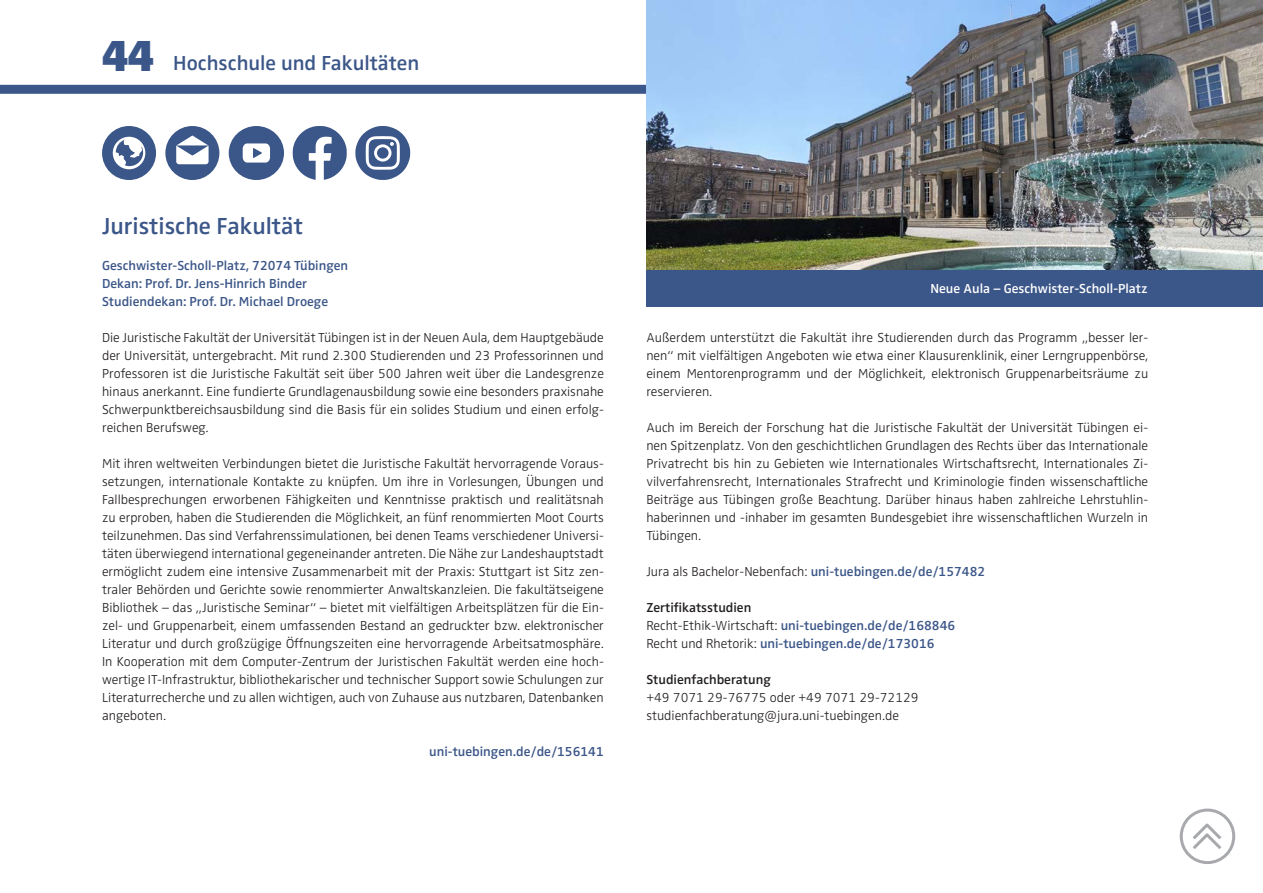
<style>
.page{position:relative;width:1263px;height:893px;background:#fff}
.page>*{position:absolute;margin:0;border:0;box-sizing:border-box;transform-origin:0 0}
.t1{font:900 45px "Zwo OT";color:#3b5688}
.Überschrift_2{font:600 24px "Zwo OT";color:#3b5688}
.t2{font:600 21px "Zwo OT";color:#3b5688}
.Fließtext{font:300 13.5px/18px "Zwo OT";color:#231f20;text-align:justify}
.Intro{font:600 13.5px "Zwo OT";color:#3b5688}
.Fließtext-2{font:600 13.5px "Zwo OT";color:#3b5688}
.Fließtext-3{font:600 13.5px "Zwo OT";color:#231f20}
.Fließtext_non_line-u{font:600 13.5px "Zwo OT";color:#fff}
.s1{font-weight:600;color:#3b5688}
.s2{font-weight:300;color:#231f20}
</style>
<div class="page">
<div style="left:0;top:85px;width:1263px;height:9px;background:#3b5688"></div>
<svg style="left:1181px;top:810px;width:53px;height:53px"></svg>
<div style="left:1180px;top:809px;width:55px;height:55px;border:3px solid #a8a9ad;border-radius:50%"></div>
<svg style="left:1189px;top:820px;width:35px;height:32px"></svg>
<svg style="left:165px;top:126px;width:54px;height:54px"></svg>
<svg style="left:102px;top:126px;width:54px;height:54px"></svg>
<svg style="left:229px;top:126px;width:55px;height:54px"></svg>
<svg style="left:293px;top:126px;width:54px;height:54px"></svg>
<svg style="left:355px;top:126px;width:55px;height:54px"></svg>
<div style="left:377px;top:147px;width:12px;height:12px;background:#3b5688;border-radius:50%"></div>
<img style="left:646px;top:0;width:617px;height:270px">
<div style="left:646px;top:270px;width:617px;height:36px;background:#3b5688"></div>
<p class="t1" style="left:102px;top:29px;width:53px">44</p>
<p class="t2" style="left:173px;top:51px;width:248px">Hochschule und Fakultäten</p>
<p class="Überschrift_2" style="left:102px;top:212px;width:202px">Juristische Fakultät</p>
<p class="Intro" style="left:102px;top:258px;width:248px">Geschwister-Scholl-Platz, 72074 Tübingen</p>
<p class="Intro" style="left:102px;top:276px;width:207px">Dekan: Prof. Dr. Jens-Hinrich Binder</p>
<p class="Intro" style="left:102px;top:294px;width:228px">Studiendekan: Prof. Dr. Michael Droege</p>
<p class="Fließtext" style="left:102px;top:329px;width:503px">Die Juristische Fakultät der Universität Tübingen ist in der Neuen Aula, dem Hauptgebäude der Universität, untergebracht. Mit rund 2.300 Studierenden und 23 Professorinnen und Professoren ist die Juristische Fakultät seit über 500 Jahren weit über die Landesgrenze hinaus anerkannt. Eine fundierte Grundlagenausbildung sowie eine besonders praxisnahe Schwerpunktbereichsausbildung sind die Basis für ein solides Studium und einen erfolg&shy;reichen Berufsweg.</p>
<p class="Fließtext" style="left:102px;top:455px;width:503px">Mit ihren weltweiten Verbindungen bietet die Juristische Fakultät hervorragende Voraus&shy;setzungen, internationale Kontakte zu knüpfen. Um ihre in Vorlesungen, Übungen und Fallbesprechungen erworbenen Fähigkeiten und Kenntnisse praktisch und realitätsnah zu erproben, haben die Studierenden die Möglichkeit, an fünf renommierten Moot Courts teilzunehmen. Das sind Verfahrenssimulationen, bei denen Teams verschiedener Universi&shy;täten überwiegend international gegeneinander antreten. Die Nähe zur Landeshauptstadt ermöglicht zudem eine intensive Zusammenarbeit mit der Praxis: Stuttgart ist Sitz zen&shy;traler Behörden und Gerichte sowie renommierter Anwaltskanzleien. Die fakultätseigene Bibliothek – das „Juristische Seminar“ – bietet mit vielfältigen Arbeitsplätzen für die Ein&shy;zel- und Gruppenarbeit, einem umfassenden Bestand an gedruckter bzw. elektronischer Literatur und durch großzügige Öffnungszeiten eine hervorragende Arbeitsatmosphäre.<br>In Kooperation mit dem Computer-Zentrum der Juristischen Fakultät werden eine hoch&shy;wertige IT-Infrastruktur, bibliothekarischer und technischer Support sowie Schulungen zur Literaturrecherche und zu allen wichtigen, auch von Zuhause aus nutzbaren, Datenbanken angeboten.</p>
<p class="Intro" style="left:429px;top:744px;width:176px">uni-tuebingen.de/de/156141</p>
<p class="Fließtext_non_line-u" style="left:930px;top:281px;width:219px">Neue Aula – Geschwister-Scholl-Platz</p>
<p class="Fließtext" style="left:646px;top:329px;width:503px">Außerdem unterstützt die Fakultät ihre Studierenden durch das Programm „besser ler&shy;nen“ mit vielfältigen Angeboten wie etwa einer Klausurenklinik, einer Lerngruppenbörse, einem Mentorenprogramm und der Möglichkeit, elektronisch Gruppenarbeitsräume zu reservieren.</p>
<p class="Fließtext" style="left:646px;top:419px;width:503px">Auch im Bereich der Forschung hat die Juristische Fakultät der Universität Tübingen ei&shy;nen Spitzenplatz. Von den geschichtlichen Grundlagen des Rechts über das Internationale Privatrecht bis hin zu Gebieten wie Internationales Wirtschaftsrecht, Internationales Zi&shy;vilverfahrensrecht, Internationales Strafrecht und Kriminologie finden wissenschaftliche Beiträge aus Tübingen große Beachtung. Darüber hinaus haben zahlreiche Lehrstuhlin&shy;haberinnen und -inhaber im gesamten Bundesgebiet ihre wissenschaftlichen Wurzeln in Tübingen.</p>
<p class="Fließtext" style="left:646px;top:563px;width:340px">Jura als Bachelor-Nebenfach: <span class="s1">uni-tuebingen.de/de/157482</span></p>
<p class="Fließtext-3" style="left:646px;top:600px;width:106px">Zertifikatsstudien</p>
<p class="Fließtext-2" style="left:646px;top:618px;width:310px"><span class="s2">Recht-Ethik-Wirtschaft:</span> uni-tuebingen.de/de/168846</p>
<p class="Fließtext-2" style="left:646px;top:636px;width:290px"><span class="s2">Recht und Rhetorik:</span> uni-tuebingen.de/de/173016</p>
<p class="Fließtext-3" style="left:646px;top:672px;width:126px">Studienfachberatung</p>
<p class="Fließtext" style="left:646px;top:689px;width:274px">+49 7071 29-76775 oder +49 7071 29-72129</p>
<p class="Fließtext" style="left:646px;top:707px;width:254px">studienfachberatung@jura.uni-tuebingen.de</p>
</div>
